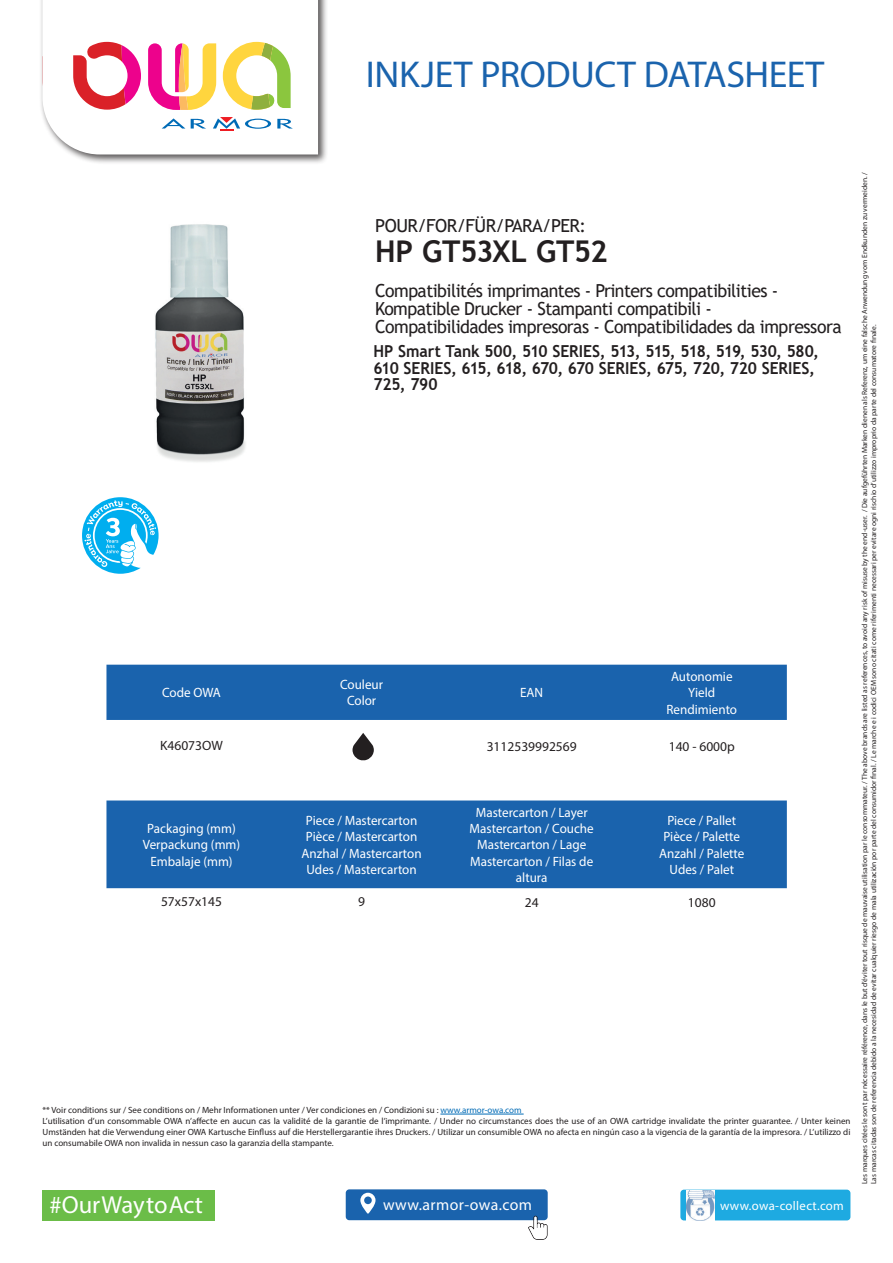
<style>
.page{position:relative;width:893px;height:1263px;background:#fff}
.page>*{position:absolute;margin:0;border:0;box-sizing:border-box;transform-origin:0 0}
.t1{font:37.5px "Myriad Pro";letter-spacing:-.01em;color:#1a63ad}
.t2{font:700 30px "Trebuchet MS";letter-spacing:-.02em;color:#231f20}
.t3{font:24.6px "Myriad Pro";color:#fff}
.t4{font:18px/18px "Trebuchet MS";letter-spacing:-.03em;color:#231f20}
.t5{font:700 16.5px/16.5px "Trebuchet MS";letter-spacing:-.01em;color:#231f20;scale:.95 1}
.t6{font:15.75px "Myriad Pro";letter-spacing:.025em;color:#fff}
.t7{font:13.5px/16.2px "Myriad Pro";color:#fff;text-align:center}
.t8{font:13.5px "Myriad Pro";color:#231f20}
.t9{font:12.75px "Myriad Pro";letter-spacing:.025em;color:#fff}
.t10{font:9px/10.8px "Myriad Pro";color:#231f20}
.t11{font:7.5px/9px "Myriad Pro";color:#231f20}
.s1{color:#006bb6}
</style>
<div class="page">
<div style="left:106px;top:665px;width:681px;height:55px;background:#1a63ad"></div>
<div style="left:106px;top:800px;width:681px;height:88px;background:#1a63ad"></div>
<hr style="left:440px;top:1114px;width:84px;height:1px;background:#006bb6">
<img style="left:155px;top:224px;width:91px;height:238px">
<svg style="left:82px;top:497px;width:77px;height:77px"></svg>
<svg style="left:352px;top:733px;width:22px;height:28px"></svg>
<div style="left:680px;top:1189px;width:170px;height:31px;background:#1eaae1;border-radius:4px"></div>
<div style="left:43px;top:1189px;width:172px;height:31px;background:#6bbd48"></div>
<img style="left:686px;top:1190px;width:28px;height:30px">
<div style="left:346px;top:1189px;width:202px;height:31px;background:#1a63ad;border-radius:4px"></div>
<svg style="left:528px;top:1216px;width:20px;height:24px"></svg>
<svg style="left:360px;top:1193px;width:16px;height:21px"></svg>
<div style="left:39px;top:0;width:289px;height:165px;background:#231f20;opacity:.75"></div>
<svg style="left:43px;top:0;width:275px;height:154px"></svg>
<h1 class="t1" style="left:366px;top:51px;width:460px">INKJET PRODUCT DATASHEET</h1>
<h3 class="t4" style="left:375px;top:216px;width:212px">POUR/FOR/FÜR/PARA/PER:</h3>
<h2 class="t2" style="left:375px;top:232px;width:234px">HP GT53XL GT52</h2>
<h3 class="t4" style="left:375px;top:281px;width:468px">Compatibilités imprimantes - Printers compatibilities -<br>Kompatible Drucker - Stampanti compatibili -<br>Compatibilidades impresoras - Compatibilidades da impressora</h3>
<h3 class="t5" style="left:373px;top:343px;width:471px">HP Smart Tank 500, 510 SERIES, 513, 515, 518, 519, 530, 580,<br>610 SERIES, 615, 618, 670, 670 SERIES, 675, 720, 720 SERIES,<br>725, 790</h3>
<h3 class="t7" style="left:162px;top:684px;width:60px">Code OWA</h3>
<h3 class="t7" style="left:340px;top:676px;width:45px">Couleur<br>Color</h3>
<h3 class="t7" style="left:520px;top:684px;width:25px">EAN</h3>
<h3 class="t8" style="left:160px;top:737px;width:64px">K46073OW</h3>
<h3 class="t8" style="left:487px;top:738px;width:92px">3112539992569</h3>
<h3 class="t7" style="left:666px;top:668px;width:72px">Autonomie<br>Yield<br>Rendimiento</h3>
<h3 class="t8" style="left:669px;top:738px;width:68px">140 - 6000p</h3>
<h3 class="t7" style="left:143px;top:820px;width:99px">Packaging (mm)<br>Verpackung (mm)<br>Embalaje (mm)</h3>
<h3 class="t7" style="left:302px;top:812px;width:122px">Piece / Mastercarton<br>Pièce / Mastercarton<br>Anzhal / Mastercarton<br>Udes / Mastercarton</h3>
<h3 class="t7" style="left:470px;top:804px;width:126px">Mastercarton / Layer<br>Mastercarton / Couche<br>Mastercarton / Lage<br>Mastercarton / Filas de altura</h3>
<h3 class="t7" style="left:659px;top:812px;width:87px">Piece / Pallet<br>Pièce / Palette<br>Anzahl / Palette<br>Udes / Palet</h3>
<h3 class="t8" style="left:161px;top:893px;width:62px">57x57x145</h3>
<h3 class="t8" style="left:358px;top:893px;width:8px">9</h3>
<h3 class="t8" style="left:688px;top:894px;width:29px">1080</h3>
<h3 class="t8" style="left:525px;top:894px;width:15px">24</h3>
<p class="t10" style="left:43px;top:1104px;width:809px">** Voir conditions sur / See conditions on / Mehr Informationen unter / Ver condiciones en / Condizioni su : <span class="s1">www.armor-owa.com<br></span>L’utilisation d’un consommable OWA n’affecte en aucun cas la validité de la garantie de l’imprimante. / Under no circumstances does the use of an OWA cartridge invalidate the printer guarantee. / Unter keinen Umständen hat die Verwendung einer OWA Kartusche Einfluss auf die Herstellergarantie ihres Druckers. / Utilizar un consumible OWA no afecta en ningún caso a la vigencia de la garantía de la impresora. / L’utilizzo di un consumabile OWA non invalida in nessun caso la garanzia della stampante.</p>
<h3 class="t3" style="left:50px;top:1189px;width:155px">#OurWaytoAct</h3>
<h3 class="t6" style="left:383px;top:1195px;width:151px">www.armor-owa.com</h3>
<h3 class="t9" style="left:720px;top:1198px;width:125px">www.owa-collect.com</h3>
<p class="t11" style="left:860px;top:1184px;width:1013px;rotate:-90deg">Les marques citées le sont par nécessaire référence, dans le but d’éviter tout risque de mauvaise utilisation par le consommateur. / The above brands are listed as references, to avoid any risk of misuse by the end-user. / Die aufgeführten Marken dienen als Referenz, um eine falsche Anwendung vom Endkunden zu vermeiden. /<br>Las marcas citadas son de referencia debido a la necesidad de evitar cualquier riesgo de mala utilización por parte del consumidor final. / Le marche e i codici OEM sono citati come riferimenti necessari per evitare ogni rischio d’utilizzo improprio da parte del consumatore finale.</p>
</div>
